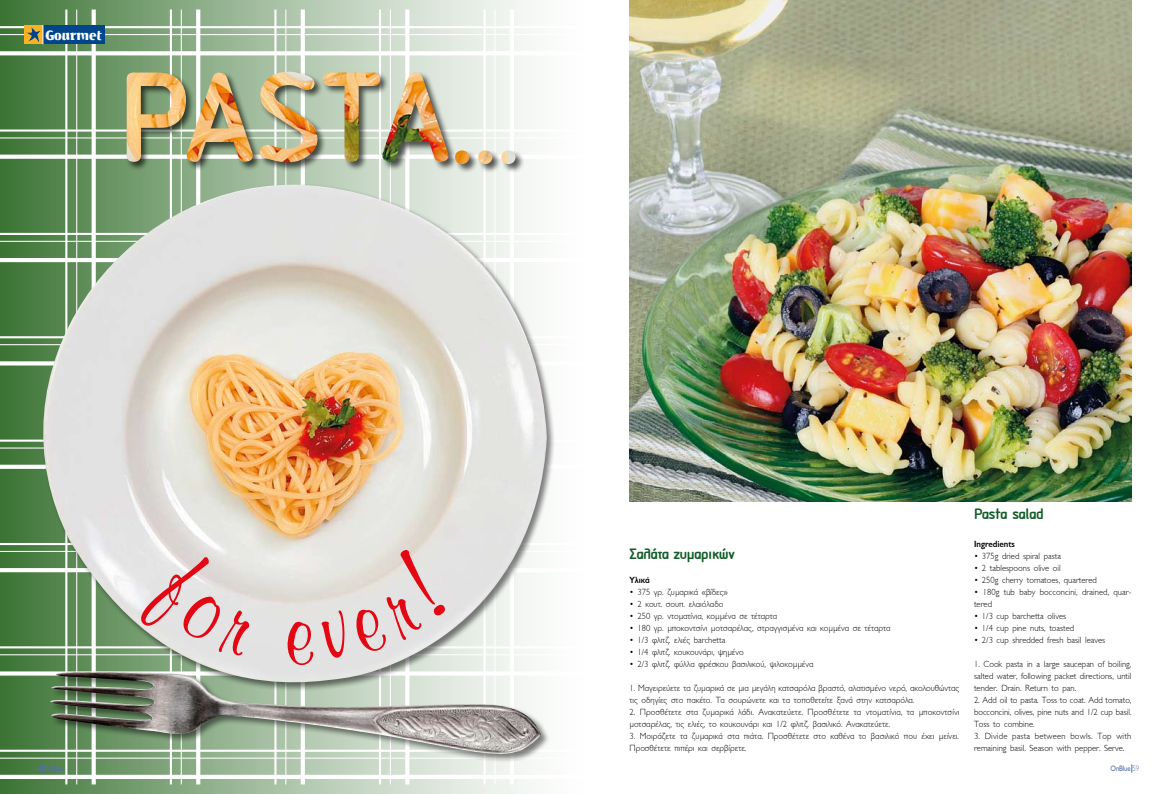
<style>
.page{position:relative;width:1174px;height:794px;background:#fff}
.page>*{position:absolute;margin:0;border:0;box-sizing:border-box;transform-origin:0 0}
.t1{font:700 16px "PF Isonorm";color:#135d28}
.t2{font:800 14px "CF Derrida";color:#fff}
.t3{font:300 9px/12px "CF Jill";color:#000;scale:.95 1}
.t4{font:600 9px "CF Jill";color:#000;scale:.95 1}
.t5{font:8px "CF Jill";letter-spacing:-.025em;color:#5470ab;scale:.85 1}
.s1{font-weight:300}
</style>
<div class="page">
<svg style="left:0;top:0;width:530px;height:794px;background:#84a780"></svg>
<hr style="left:510px;top:10px;width:4px;height:774px;background:#fff">
<hr style="left:494px;top:10px;width:1px;height:774px;background:#fff">
<hr style="left:483px;top:10px;width:2px;height:774px;background:#fff">
<hr style="left:405px;top:10px;width:4px;height:774px;background:#fff">
<hr style="left:390px;top:10px;width:1px;height:774px;background:#fff">
<hr style="left:379px;top:10px;width:2px;height:774px;background:#fff">
<hr style="left:301px;top:10px;width:4px;height:774px;background:#fff">
<hr style="left:285px;top:10px;width:1px;height:774px;background:#fff">
<hr style="left:274px;top:10px;width:2px;height:774px;background:#fff">
<svg style="left:196px;top:10px;width:4px;height:774px"></svg>
<hr style="left:181px;top:10px;width:1px;height:774px;background:#fff">
<hr style="left:170px;top:10px;width:2px;height:774px;background:#fff">
<svg style="left:92px;top:10px;width:4px;height:774px"></svg>
<hr style="left:76px;top:10px;width:1px;height:774px;background:#fff">
<hr style="left:65px;top:10px;width:2px;height:774px;background:#fff">
<hr style="left:0;top:775px;width:598px;height:4px;background:#fff">
<hr style="left:0;top:757px;width:598px;height:1px;background:#fff">
<hr style="left:0;top:749px;width:598px;height:3px;background:#fff">
<hr style="left:0;top:671px;width:598px;height:4px;background:#fff">
<hr style="left:0;top:654px;width:598px;height:1px;background:#fff">
<hr style="left:0;top:646px;width:598px;height:2px;background:#fff">
<hr style="left:0;top:568px;width:598px;height:4px;background:#fff">
<hr style="left:0;top:551px;width:598px;height:1px;background:#fff">
<hr style="left:0;top:543px;width:598px;height:2px;background:#fff">
<hr style="left:0;top:465px;width:598px;height:4px;background:#fff">
<hr style="left:0;top:447px;width:598px;height:1px;background:#fff">
<hr style="left:0;top:439px;width:598px;height:3px;background:#fff">
<hr style="left:0;top:361px;width:598px;height:4px;background:#fff">
<hr style="left:0;top:344px;width:598px;height:1px;background:#fff">
<hr style="left:0;top:336px;width:598px;height:2px;background:#fff">
<hr style="left:0;top:258px;width:598px;height:4px;background:#fff">
<hr style="left:0;top:241px;width:598px;height:1px;background:#fff">
<hr style="left:0;top:233px;width:598px;height:2px;background:#fff">
<hr style="left:0;top:155px;width:598px;height:4px;background:#fff">
<hr style="left:0;top:137px;width:598px;height:1px;background:#fff">
<hr style="left:0;top:129px;width:598px;height:3px;background:#fff">
<svg style="left:0;top:51px;width:530px;height:4px"></svg>
<hr style="left:0;top:34px;width:598px;height:1px;background:#fff">
<hr style="left:0;top:26px;width:598px;height:2px;background:#fff">
<div style="left:42px;top:26px;width:63px;height:18px;background:#00458b"></div>
<svg style="left:24px;top:26px;width:19px;height:18px"></svg>
<svg style="left:26px;top:27px;width:6px;height:6px"></svg>
<svg style="left:43px;top:25px;width:1px;height:19px"></svg>
<div style="left:32px;top:637px;width:540px;height:126px;background:#000;opacity:.5"></div>
<img style="left:47px;top:699px;width:496px;height:56px">
<div style="left:30px;top:183px;width:526px;height:508px;background:#000;opacity:.5"></div>
<img style="left:29px;top:185px;width:518px;height:514px">
<img style="left:629px;top:0;width:502px;height:502px">
<div style="left:125px;top:70px;width:400px;height:103px;background:#000;opacity:.65"></div>
<img style="left:127px;top:72px;width:321px;height:90px">
<svg style="left:136px;top:549px;width:119px;height:110px;background:#dddedb"></svg>
<svg style="left:286px;top:621px;width:28px;height:44px"></svg>
<svg style="left:320px;top:548px;width:131px;height:111px;background:#e0e0dd"></svg>
<h2 class="t2" style="left:45px;top:27px;width:58px">Gourmet</h2>
<h1 class="t1" style="left:629px;top:545px;width:107px">Σαλάτα ζυμαρικών</h1>
<p class="t4" style="left:629px;top:575px;width:23px">Υλικά</p>
<p class="t3" style="left:629px;top:586px;width:105px">• 375 γρ. ζυμαρικά «βίδες»</p>
<p class="t3" style="left:629px;top:598px;width:100px">• 2 κουτ. σουπ. ελαιόλαδο</p>
<p class="t3" style="left:629px;top:610px;width:157px">• 250 γρ. ντοματίνια, κομμένα σε τέταρτα</p>
<p class="t3" style="left:629px;top:622px;width:276px">• 180 γρ. μποκοντσίνι μοτσαρέλας, στραγγισμένα και κομμένα σε τέταρτα</p>
<p class="t3" style="left:629px;top:634px;width:102px">• 1/3 φλιτζ. ελιές barchetta</p>
<p class="t3" style="left:629px;top:646px;width:122px">• 1/4 φλιτζ. κουκουνάρι, ψημένο</p>
<p class="t3" style="left:629px;top:658px;width:195px">• 2/3 φλιτζ. φύλλα φρέσκου βασιλικού, ψιλοκομμένα</p>
<p class="t3" style="left:629px;top:682px;width:349px">1. Μαγειρεύετε τα ζυμαρικά σε μια μεγάλη κατσαρόλα βραστό, αλατισμένο νερό, ακολουθώντας τις οδηγίες στο πακέτο. Τα σουρώνετε και τα τοποθετείτε ξανά στην κατσαρόλα.</p>
<p class="t3" style="left:629px;top:706px;width:349px">2. Προσθέτετε στα ζυμαρικά λάδι. Ανακατεύετε. Προσθέτετε τα ντοματίνια, τα μποκοντσίνι μοτσαρέλας, τις ελιές, το κουκουνάρι και 1/2 φλιτζ. βασιλικό. Ανακατεύετε.</p>
<p class="t3" style="left:629px;top:730px;width:348px">3. Μοιράζετε τα ζυμαρικά στα πιάτα. Προσθέτετε στο καθένα το βασιλικό που έχει μείνει.<br>Προσθέτετε πιπέρι και σερβίρετε.</p>
<h1 class="t1" style="left:974px;top:505px;width:71px">Pasta salad</h1>
<p class="t4" style="left:974px;top:539px;width:45px">Ingredients</p>
<p class="t3" style="left:974px;top:550px;width:93px">• 375g dried spiral pasta</p>
<p class="t3" style="left:974px;top:562px;width:93px">• 2 tablespoons olive oil</p>
<p class="t3" style="left:974px;top:574px;width:131px">• 250g cherry tomatoes, quartered</p>
<p class="t3" style="left:974px;top:586px;width:167px">• 180g tub baby bocconcini, drained, quar&shy;tered</p>
<p class="t3" style="left:974px;top:610px;width:98px">• 1/3 cup barchetta olives</p>
<p class="t3" style="left:974px;top:622px;width:107px">• 1/4 cup pine nuts, toasted</p>
<p class="t3" style="left:974px;top:634px;width:139px">• 2/3 cup shredded fresh basil leaves</p>
<p class="t3" style="left:974px;top:658px;width:167px;text-align:justify">1. Cook pasta in a large saucepan of boiling, salted water, following packet directions, until tender. Drain. Return to pan.</p>
<p class="t3" style="left:974px;top:694px;width:167px;text-align:justify">2. Add oil to pasta. Toss to coat. Add tomato, bocconcini, olives, pine nuts and 1/2 cup basil.<br>Toss to combine.</p>
<p class="t3" style="left:974px;top:730px;width:167px">3. Divide pasta between bowls. Top with remaining basil. Season with pepper. Serve.</p>
<p class="t5" style="left:35px;top:764px;width:35px"><span class="s1">58</span> OnBlue</p>
<p class="t5" style="left:1110px;top:764px;width:35px">OnBlue <span class="s1">59</span></p>
</div>
